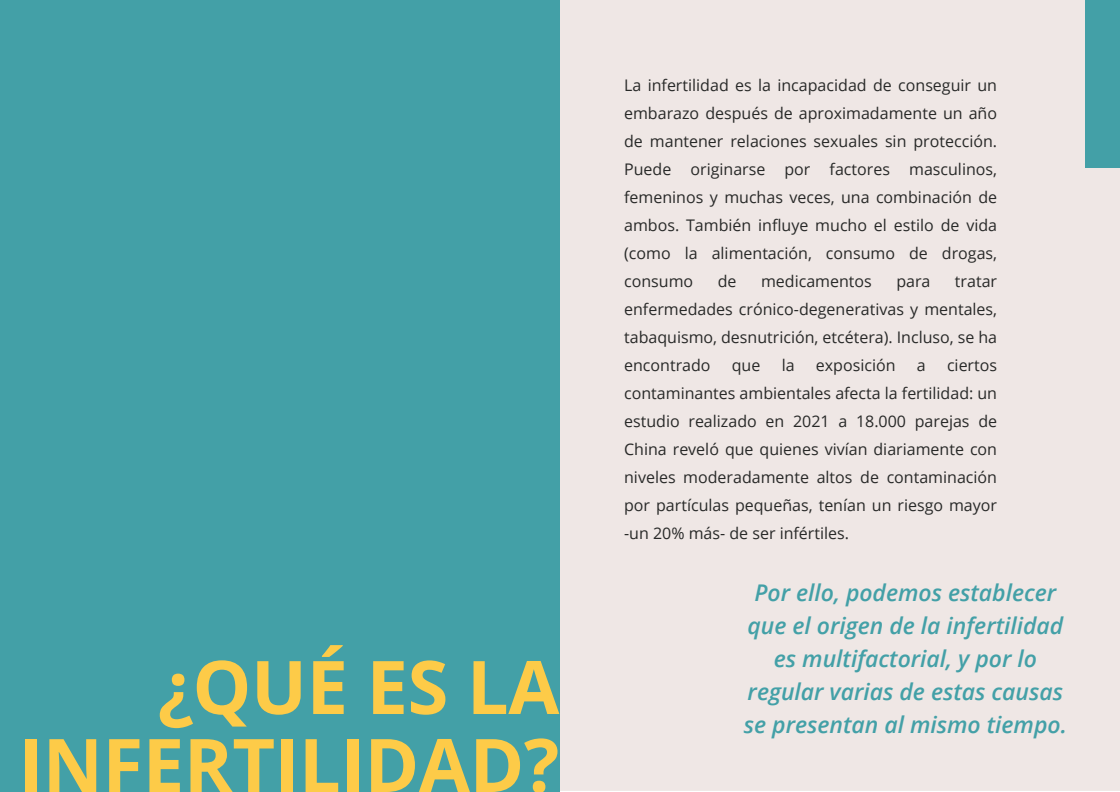
<style>
.page{position:relative;width:1120px;height:792px;background:#fff}
.page>*{position:absolute;margin:0;border:0;box-sizing:border-box;transform-origin:0 0}
.t1{font:700 74px/78px "Open Sans";letter-spacing:-.005em;color:#fdcb48;text-align:right}
.t2{font:italic 600 23px/33px "Open Sans";color:#43a0a7;text-align:center}
.t3{font:16px/28px "Open Sans";color:#282928;text-align:justify}
</style>
<div class="page">
<div style="left:0;top:0;width:1120px;height:791px;background:#efe7e5"></div>
<div style="left:0;top:0;width:559px;height:792px;background:#43a0a7"></div>
<div style="left:1085px;top:0;width:35px;height:168px;background:#43a0a7"></div>
<h1 class="t1" style="left:19px;top:646px;width:542px">¿QUÉ ES LA<br>INFERTILIDAD?</h1>
<p class="t3" style="left:624px;top:71px;width:375px">La infertilidad es la incapacidad de conseguir un embarazo después de aproximadamente un año de mantener relaciones sexuales sin protección.<br>Puede originarse por factores masculinos, femeninos y muchas veces, una combinación de ambos. También influye mucho el estilo de vida (como la alimentación, consumo de drogas, consumo</p>
<p class="t3" style="left:718px;top:267px;width:20px">de</p>
<p class="t3" style="left:761px;top:267px;width:112px">medicamentos</p>
<p class="t3" style="left:896px;top:267px;width:36px">para</p>
<p class="t3" style="left:624px;top:267px;width:374px;text-indent:331px">tratar enfermedades crónico-degenerativas y mentales, tabaquismo, desnutrición, etcétera). Incluso, se ha encontrado</p>
<p class="t3" style="left:732px;top:351px;width:30px">que</p>
<p class="t3" style="left:782px;top:351px;width:14px">la</p>
<p class="t3" style="left:816px;top:351px;width:81px">exposición</p>
<p class="t3" style="left:917px;top:351px;width:10px">a</p>
<p class="t3" style="left:624px;top:351px;width:375px;text-indent:323px">ciertos contaminantes ambientales afecta la fertilidad: un estudio realizado en 2021 a 18.000 parejas de China reveló que quienes vivían diariamente con niveles moderadamente altos de contaminación por partículas pequeñas, tenían un riesgo mayor -un 20% más- de ser infértiles.</p>
<h2 class="t2" style="left:744px;top:575px;width:325px">Por ello, podemos establecer que el origen de la infertilidad es multifactorial, y por lo regular varias de estas causas se presentan al mismo tiempo.</h2>
</div>
